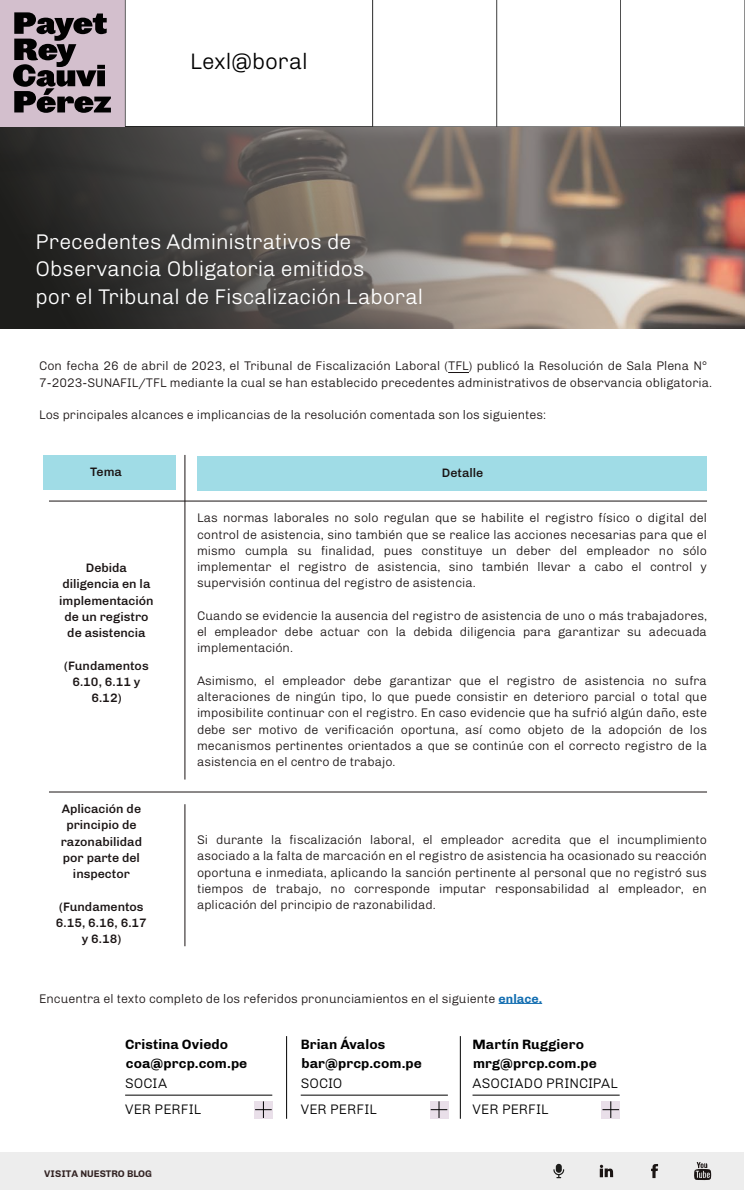
<style>
.page{position:relative;width:745px;height:1191px;background:#fff}
.page>*{position:absolute;margin:0;border:0;box-sizing:border-box;transform-origin:0 0}
.t1{font:300 22.5px "Chivo";letter-spacing:-.005em;color:#010101}
.t2{font:300 21.25px/27.5px "Chivo";letter-spacing:-.005em;color:#fff}
.t3{font:700 13.88px "Chivo";letter-spacing:.005em;color:#010101}
.t4{font:300 13.88px/25.8px "Chivo";letter-spacing:.005em;color:#010101}
.t5{font:300 12.5px/16.2px "Chivo";color:#1a1414;text-align:justify}
.t6{font:500 12.5px/16.2px "Chivo";color:#1a1414;text-align:center}
.t7{font:700 9.88px "Chivo";color:#332424}
.s1{font-weight:700;color:#136eb1}
</style>
<div class="page">
<svg style="left:0;top:127px;width:744px;height:201px;background:#655d57"></svg>
<svg style="left:448px;top:372px;width:20px;height:1px"></svg>
<div style="left:0;top:0;width:125px;height:127px;background:#d3bfcd"></div>
<svg style="left:13px;top:12px;width:98px;height:101px"></svg>
<svg style="left:125px;top:0;width:619px;height:127px"></svg>
<div style="left:1px;top:1152px;width:743px;height:37px;background:#ededed"></div>
<svg style="left:599px;top:1164px;width:14px;height:13px"></svg>
<svg style="left:651px;top:1164px;width:6px;height:13px"></svg>
<svg style="left:694px;top:1162px;width:16px;height:17px"></svg>
<svg style="left:553px;top:1163px;width:11px;height:15px"></svg>
<div style="left:44px;top:455px;width:132px;height:35px;background:#a0dce6"></div>
<div style="left:197px;top:456px;width:509px;height:35px;background:#a0dce6"></div>
<hr style="left:184px;top:455px;width:1px;height:324px;background:#1a1414">
<hr style="left:184px;top:804px;width:1px;height:142px;background:#1a1414">
<hr style="left:498px;top:1003px;width:44px;height:1px;background:#136eb1">
<hr style="left:49px;top:501px;width:657px;height:1px;background:#1a1414">
<hr style="left:49px;top:791px;width:657px;height:1px;background:#1a1414">
<hr style="left:125px;top:1094px;width:147px;height:1px;background:#010101">
<svg style="left:254px;top:1101px;width:18px;height:17px"></svg>
<svg style="left:255px;top:1101px;width:16px;height:16px"></svg>
<hr style="left:300px;top:1094px;width:147px;height:1px;background:#010101">
<svg style="left:430px;top:1101px;width:18px;height:17px"></svg>
<svg style="left:430px;top:1101px;width:17px;height:16px"></svg>
<hr style="left:286px;top:1036px;width:1px;height:82px;background:#010101">
<hr style="left:472px;top:1094px;width:147px;height:1px;background:#010101">
<svg style="left:601px;top:1101px;width:18px;height:17px"></svg>
<svg style="left:602px;top:1101px;width:16px;height:16px"></svg>
<hr style="left:460px;top:1036px;width:1px;height:82px;background:#010101">
<h1 class="t1" style="left:190px;top:45px;width:119px">Lexl@boral</h1>
<h2 class="t2" style="left:36px;top:226px;width:389px">Precedentes Administrativos de<br>Observancia Obligatoria emitidos<br>por el Tribunal de Fiscalización Laboral</h2>
<p class="t5" style="left:39px;top:357px;width:674px">Con fecha 26 de abril de 2023, el Tribunal de Fiscalización Laboral (TFL) publicó la Resolución de Sala Plena N°<br>7-2023-SUNAFIL/TFL mediante la cual se han establecido precedentes administrativos de observancia obligatoria.</p>
<p class="t5" style="left:39px;top:406px;width:508px">Los principales alcances e implicancias de la resolución comentada son los siguientes:</p>
<p class="t6" style="left:90px;top:462px;width:33px">Tema</p>
<p class="t6" style="left:441px;top:464px;width:43px">Detalle</p>
<p class="t5" style="left:197px;top:509px;width:511px">Las normas laborales no solo regulan que se habilite el registro físico o digital del control de asistencia, sino también que se realice las acciones necesarias para que el mismo cumpla su finalidad, pues constituye un deber del empleador no sólo implementar el registro de asistencia, sino también llevar a cabo el control y supervisión continua del registro de asistencia.</p>
<p class="t5" style="left:197px;top:606px;width:511px">Cuando se evidencie la ausencia del registro de asistencia de uno o más trabajadores, el empleador debe actuar con la debida diligencia para garantizar su adecuada implementación.</p>
<p class="t5" style="left:197px;top:671px;width:511px">Asimismo, el empleador debe garantizar que el registro de asistencia no sufra alteraciones de ningún tipo, lo que puede consistir en deterioro parcial o total que imposibilite continuar con el registro. En caso evidencie que ha sufrió algún daño, este debe ser motivo de verificación oportuna, así como objeto de la adopción de los mecanismos pertinentes orientados a que se continúe con el correcto registro de la asistencia en el centro de trabajo.</p>
<p class="t6" style="left:59px;top:559px;width:96px">Debida diligencia en la implementación de un registro de asistencia</p>
<p class="t6" style="left:64px;top:656px;width:86px">(Fundamentos<br>6.10, 6.11 y<br>6.12)</p>
<p class="t6" style="left:61px;top:800px;width:83px">Aplicación de principio de razonabilidad por parte del inspector</p>
<p class="t6" style="left:56px;top:897px;width:92px">(Fundamentos<br>6.15, 6.16, 6.17 y 6.18)</p>
<p class="t5" style="left:197px;top:830px;width:511px">Si durante la fiscalización laboral, el empleador acredita que el incumplimiento asociado a la falta de marcación en el registro de asistencia ha ocasionado su reacción oportuna e inmediata, aplicando la sanción pertinente al personal que no registró sus tiempos de trabajo, no corresponde imputar responsabilidad al empleador, en aplicación del principio de razonabilidad.</p>
<p class="t5" style="left:39px;top:989px;width:504px">Encuentra el texto completo de los referidos pronunciamientos en el siguiente <span class="s1">enlace.</span></p>
<p class="t3" style="left:125px;top:1036px;width:104px">Cristina Oviedo</p>
<p class="t4" style="left:125px;top:1069px;width:77px">SOCIA<br>VER PERFIL</p>
<p class="t3" style="left:126px;top:1054px;width:123px">coa@prcp.com.pe</p>
<p class="t7" style="left:44px;top:1167px;width:109px">VISITA NUESTRO BLOG</p>
<p class="t3" style="left:300px;top:1036px;width:86px">Brian Ávalos</p>
<p class="t4" style="left:300px;top:1069px;width:77px">SOCIO<br>VER PERFIL</p>
<p class="t3" style="left:301px;top:1054px;width:122px">bar@prcp.com.pe</p>
<p class="t3" style="left:472px;top:1036px;width:113px">Martín Ruggiero</p>
<p class="t4" style="left:472px;top:1069px;width:147px">ASOCIADO PRINCIPAL<br>VER PERFIL</p>
<p class="t3" style="left:473px;top:1054px;width:125px">mrg@prcp.com.pe</p>
</div>
